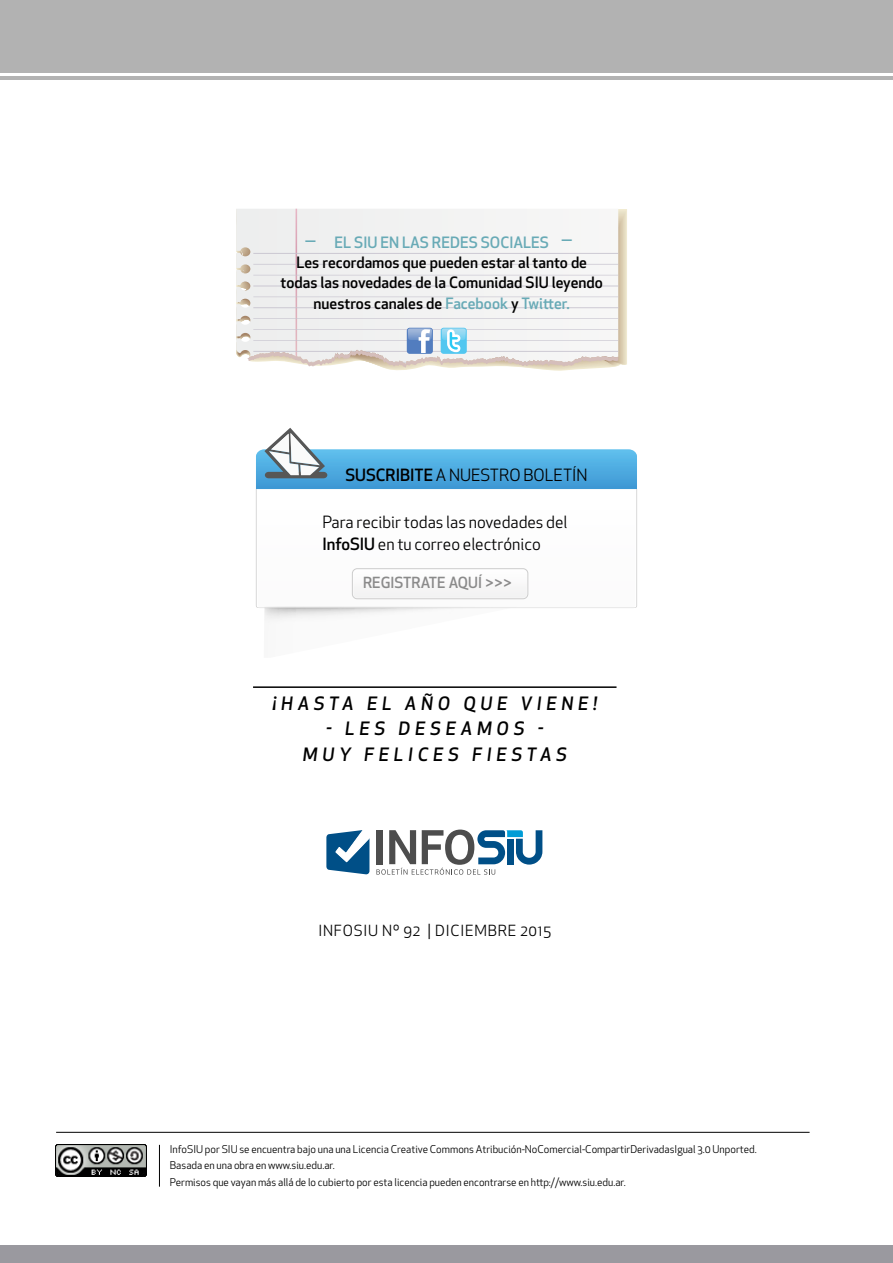
<style>
.page{position:relative;width:893px;height:1263px;background:#fff}
.page>*{position:absolute;margin:0;border:0;box-sizing:border-box;transform-origin:0 0}
.t1{font:italic 500 18px/25.5px "Apex New";letter-spacing:.27em;color:#000;text-align:center}
.t2{font:16.5px/22.5px "Apex New";color:#000}
.t3{font:500 15.3px/20.4px "Apex New";color:#000;text-align:center}
.t4{font:500 15.3px "Apex New";color:#68aab6}
.t5{font:15px "Apex New";letter-spacing:.05em;color:#000}
.t6{font:500 15px "Apex New";color:#8a8a8a}
.t7{font:10.5px/16.5px "Apex New";color:#000}
.s1{color:#68aab6}
.s2{font-weight:500}
</style>
<div class="page">
<svg style="left:256px;top:428px;width:381px;height:179px"></svg>
<div style="left:352px;top:568px;width:176px;height:31px;border:1px solid #ccc;border-radius:5px"></div>
<hr style="left:56px;top:1132px;width:754px;height:1px;background:#000">
<img style="left:56px;top:1145px;width:91px;height:32px">
<hr style="left:159px;top:1145px;width:1px;height:42px;background:#000">
<hr style="left:253px;top:686px;width:363px;height:2px;background:#000">
<div style="left:0;top:1246px;width:893px;height:17px;background:#9a999f"></div>
<div style="left:0;top:0;width:893px;height:72px;background:#b2b2b2"></div>
<hr style="left:0;top:77px;width:893px;height:3px;background:#666">
<svg style="left:326px;top:829px;width:216px;height:46px"></svg>
<svg style="left:236px;top:209px;width:382px;height:160px"></svg>
<h3 class="t4" style="left:335px;top:232px;width:216px">EL SIU EN LAS REDES SOCIALES</h3>
<h3 class="t3" style="left:281px;top:252px;width:324px">Les recordamos que pueden estar al tanto de todas las novedades de la Comunidad SIU leyendo nuestros canales de <span class="s1">Facebook</span> y <span class="s1">Twitter.</span></h3>
<h2 class="t2" style="left:345px;top:464px;width:244px"><span class="s2">SUSCRIBITE</span> A NUESTRO BOLETÍN</h2>
<h2 class="t2" style="left:322px;top:510px;width:247px">Para recibir todas las novedades del<br><span class="s2">InfoSIU</span> en tu correo electrónico</h2>
<h3 class="t6" style="left:363px;top:573px;width:150px">REGISTRATE AQUÍ &gt;&gt;&gt;</h3>
<h1 class="t1" style="left:272px;top:690px;width:326px">¡HASTA EL AÑO QUE VIENE!</h1>
<h1 class="t1" style="left:303px;top:715px;width:265px">- LES DESEAMOS -<br>MUY FELICES FIESTAS</h1>
<h3 class="t5" style="left:318px;top:921px;width:234px">INFOSIU Nº 92 | DICIEMBRE 2015</h3>
<p class="t7" style="left:170px;top:1141px;width:588px">InfoSIU por SIU se encuentra bajo una una Licencia Creative Commons Atribución-NoComercial-CompartirDerivadasIgual 3.0 Unported.<br>Basada en una obra en www.siu.edu.ar.<br>Permisos que vayan más allá de lo cubierto por esta licencia pueden encontrarse en http://www.siu.edu.ar.</p>
</div>
